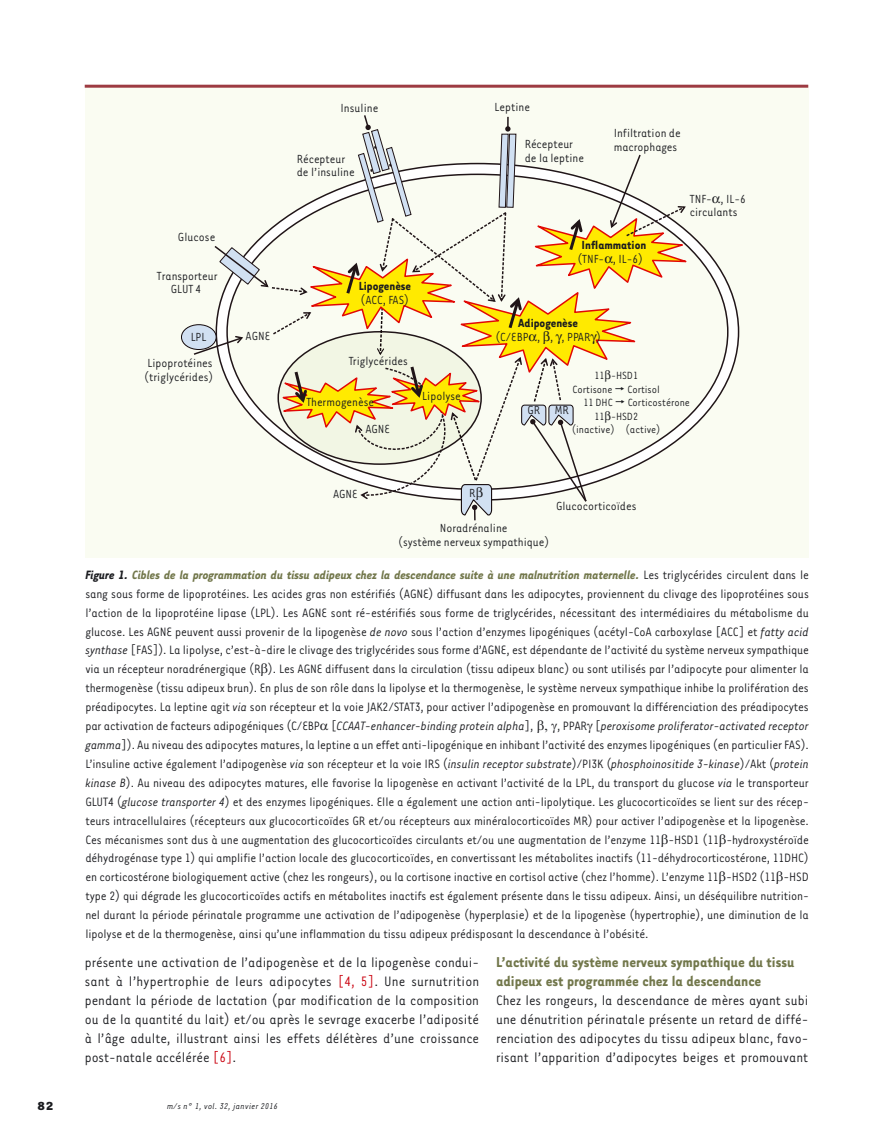
<style>
.page{position:relative;width:893px;height:1148px;background:#fff}
.page>*{position:absolute;margin:0;border:0;box-sizing:border-box;transform-origin:0 0}
.t1{font:700 16.5px/18.9px "Tarzana Narrow";color:#72774b}
.t2{font:15.75px/18.9px "Tarzana Narrow";color:#1b1c20;text-align:justify}
.t3{font:13.95px/18.9px "Tarzana Narrow";letter-spacing:-.01em;color:#1b1c20;text-align:justify}
.t4{font:13.5px/13.5px "Tarzana Narrow";color:#1b1c20}
.t5{font:700 13.5px "Tarzana Narrow";color:#1b1c20}
.t6{font:700 13.5px "Tarzana Wide";color:#1b1c20}
.t7{font:12px/13.5px "Tarzana Narrow";color:#1b1c20}
.t8{font:italic 9.75px "Tarzana Narrow";letter-spacing:.025em;color:#1b1c20}
.s1{font-weight:700;font-style:italic}
.s2{font-weight:700;font-style:italic;color:#72774b}
.s3{font-style:italic}
.s4{color:#ca010e}
</style>
<div class="page">
<div style="left:85px;top:85px;width:722px;height:472px;background:#fafcf2"></div>
<svg style="left:696px;top:238px;width:42px;height:187px"></svg>
<svg style="left:181px;top:324px;width:35px;height:25px"></svg>
<div style="left:181px;top:324px;width:35px;height:25px;border:1px solid #12080a;border-radius:50%"></div>
<hr style="left:85px;top:85px;width:722px;height:3px;background:#9d3b42">
<svg style="left:192px;top:115px;width:504px;height:405px"></svg>
<p class="t4" style="left:178px;top:231px;width:39px">Glucose</p>
<p class="t4" style="left:157px;top:270px;width:62px;text-align:center">Transporteur<br>GLUT 4</p>
<p class="t4" style="left:191px;top:330px;width:17px">LPL</p>
<p class="t4" style="left:144px;top:357px;width:71px">Lipoprotéines (triglycérides)</p>
<p class="t4" style="left:245px;top:330px;width:26px">AGNE</p>
<p class="t4" style="left:340px;top:102px;width:39px">Insuline</p>
<p class="t4" style="left:296px;top:153px;width:59px">Récepteur de l’insuline</p>
<p class="t5" style="left:358px;top:280px;width:54px">Lipogenèse</p>
<p class="t4" style="left:360px;top:293px;width:50px">(ACC, FAS)</p>
<p class="t4" style="left:348px;top:354px;width:61px">Triglycérides</p>
<p class="t4" style="left:365px;top:389px;width:26px;line-height:27.5px;text-indent:-59px">Thermogenèse<br>AGNE</p>
<p class="t4" style="left:422px;top:390px;width:40px">Lipolyse</p>
<p class="t4" style="left:494px;top:101px;width:37px">Leptine</p>
<p class="t4" style="left:524px;top:138px;width:61px">Récepteur de la leptine</p>
<p class="t4" style="left:613px;top:127px;width:68px">Infiltration de macrophages</p>
<p class="t5" style="left:581px;top:239px;width:66px">Inflammation</p>
<p class="t4" style="left:577px;top:252px;width:67px">(TNF- , IL-6)</p>
<p class="t4" style="left:689px;top:193px;width:58px">TNF- , IL-6 circulants</p>
<p class="t5" style="left:518px;top:317px;width:61px">Adipogenèse</p>
<p class="t4" style="left:495px;top:330px;width:107px">(C/EBP , , , PPAR )</p>
<p class="t7" style="left:572px;top:369px;width:67px;text-indent:22px">11 -HSD1<br>Cortisone</p>
<p class="t7" style="left:627px;top:383px;width:34px">Cortisol</p>
<p class="t7" style="left:583px;top:396px;width:108px">11 DHC Corticostérone</p>
<p class="t7" style="left:594px;top:410px;width:45px">11 -HSD2</p>
<p class="t7" style="left:571px;top:423px;width:90px">(inactive) (active)</p>
<p class="t4" style="left:527px;top:404px;width:43px">GR MR</p>
<p class="t4" style="left:333px;top:488px;width:26px">AGNE</p>
<p class="t4" style="left:469px;top:487px;width:8px">R</p>
<p class="t4" style="left:556px;top:500px;width:82px">Glucocorticoïdes</p>
<p class="t4" style="left:398px;top:522px;width:153px;text-align:center">Noradrénaline<br>(système nerveux sympathique)</p>
<p class="t3" style="left:85px;top:566px;width:724px"><span class="s1">Figure 1.</span> <span class="s2">Cibles de la programmation du tissu adipeux chez la descendance suite à une malnutrition maternelle.</span> Les triglycérides circulent dans le sang sous forme de lipoprotéines. Les acides gras non estérifiés (AGNE) diffusant dans les adipocytes, proviennent du clivage des lipoprotéines sous l’action de la lipoprotéine lipase (LPL). Les AGNE sont ré-estérifiés sous forme de triglycérides, nécessitant des intermédiaires du métabolisme du glucose. Les AGNE peuvent aussi provenir de la lipogenèse <span class="s3">de novo</span> sous l’action d’enzymes lipogéniques (acétyl-CoA carboxylase [ACC] et <span class="s3">fatty acid synthase</span> [FAS]). La lipolyse, c’est-à-dire le clivage des triglycérides sous forme d’AGNE, est dépendante de l’activité du système nerveux sympathique via un récepteur noradrénergique (R ). Les AGNE diffusent dans la circulation (tissu adipeux blanc) ou sont utilisés par l’adipocyte pour alimenter la thermogenèse (tissu adipeux brun). En plus de son rôle dans la lipolyse et la thermogenèse, le système nerveux sympathique inhibe la prolifération des préadipocytes. La leptine agit <span class="s3">via</span> son récepteur et la voie JAK2/STAT3, pour activer l’adipogenèse en promouvant la différenciation des préadipocytes par activation de facteurs adipogéniques (C/EBP [<span class="s3">CCAAT-enhancer-binding protein alpha</span>],</p>
<p class="t3" style="left:85px;top:717px;width:724px;text-indent:471px">, PPAR [<span class="s3">peroxisome proliferator-activated receptor gamma</span>]). Au niveau des adipocytes matures, la leptine a un effet anti-lipogénique en inhibant l’activité des enzymes lipogéniques (en particulier FAS).<br>L’insuline active également l’adipogenèse <span class="s3">via</span> son récepteur et la voie IRS (<span class="s3">insulin receptor substrate</span>)/PI3K (<span class="s3">phosphoinositide 3-kinase</span>)/Akt (<span class="s3">protein kinase B</span>). Au niveau des adipocytes matures, elle favorise la lipogenèse en activant l’activité de la LPL, du transport du glucose <span class="s3">via</span> le transporteur GLUT4 (<span class="s3">glucose transporter 4</span>) et des enzymes lipogéniques. Elle a également une action anti-lipolytique. Les glucocorticoïdes se lient sur des récep&shy;teurs intracellulaires (récepteurs aux glucocorticoïdes GR et/ou récepteurs aux minéralocorticoïdes MR) pour activer l’adipogenèse et la lipogenèse.<br>Ces mécanismes sont dus à une augmentation des glucocorticoïdes circulants et/ou une augmentation de l’enzyme 11 -HSD1 (11 -hydroxystéroïde déhydrogénase type 1) qui amplifie l’action locale des glucocorticoïdes, en convertissant les métabolites inactifs (11-déhydrocorticostérone, 11DHC) en corticostérone biologiquement active (chez les rongeurs), ou la cortisone inactive en cortisol active (chez l’homme). L’enzyme 11 -HSD2 (11 -HSD type 2) qui dégrade les glucocorticoïdes actifs en métabolites inactifs est également présente dans le tissu adipeux. Ainsi, un déséquilibre nutrition&shy;nel durant la période périnatale programme une activation de l’adipogenèse (hyperplasie) et de la lipogenèse (hypertrophie), une diminution de la lipolyse et de la thermogenèse, ainsi qu’une inflammation du tissu adipeux prédisposant la descendance à l’obésité.</p>
<p class="t2" style="left:85px;top:954px;width:396px">présente une activation de l’adipogenèse et de la lipogenèse condui&shy;sant à l’hypertrophie de leurs adipocytes <span class="s4">[4, 5]</span>. Une surnutrition pendant la période de lactation (par modification de la composition ou de la quantité du lait) et/ou après le sevrage exacerbe l’adiposité à l’âge adulte, illustrant ainsi les effets délétères d’une croissance post-natale accélérée <span class="s4">[6]</span>.</p>
<p class="t6" style="left:37px;top:1100px;width:18px">82</p>
<p class="t8" style="left:167px;top:1102px;width:112px">m/s n° 1, vol. 32, janvier 2016</p>
<p class="t1" style="left:496px;top:953px;width:299px">L’activité du système nerveux sympathique du tissu adipeux est programmée chez la descendance</p>
<p class="t2" style="left:496px;top:991px;width:313px">Chez les rongeurs, la descendance de mères ayant subi une dénutrition périnatale présente un retard de diffé&shy;renciation des adipocytes du tissu adipeux blanc, favo&shy;risant l’apparition d’adipocytes beiges et promouvant</p>
</div>
